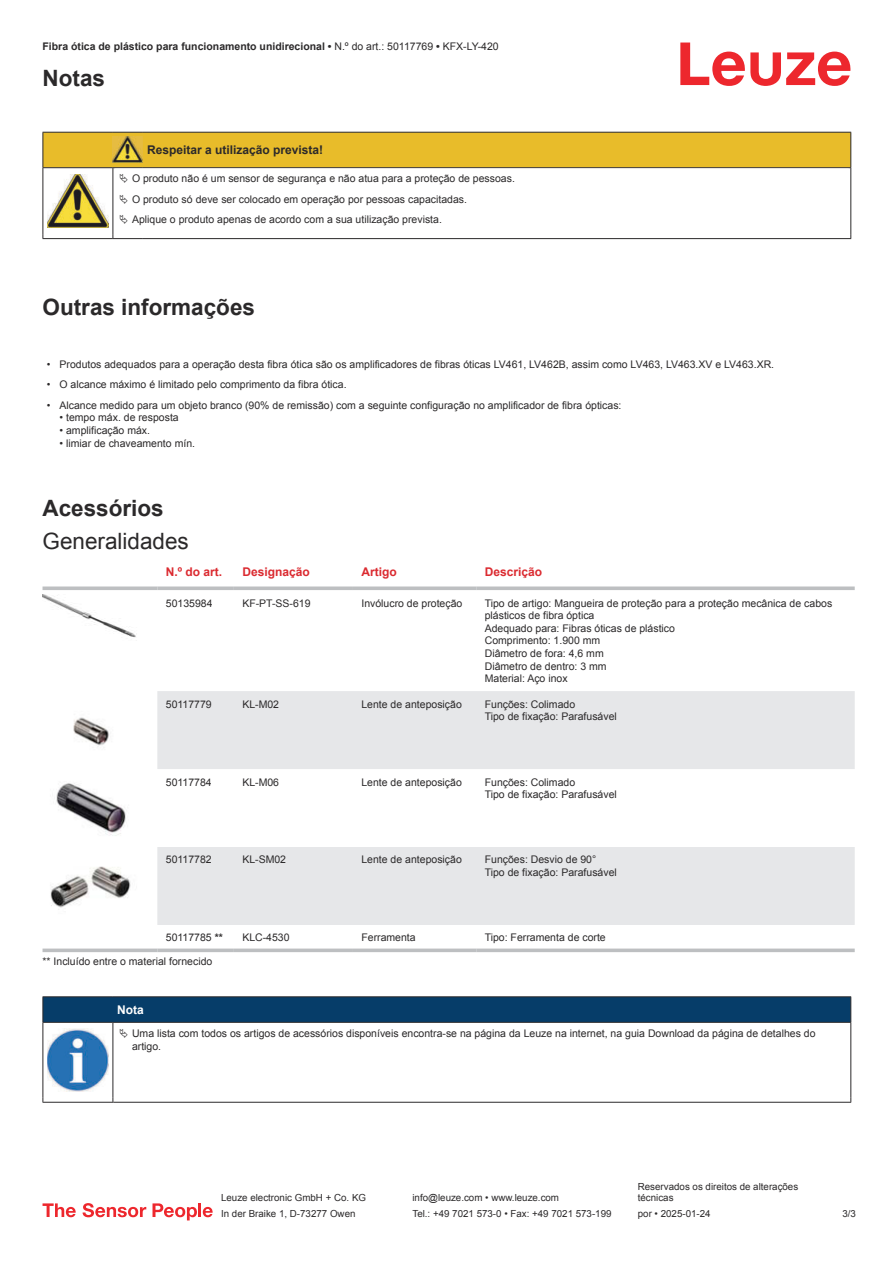
<style>
.page{position:relative;width:893px;height:1263px;background:#fff}
.page>*{position:absolute;margin:0;border:0;box-sizing:border-box;transform-origin:0 0}
.t1{font:700 22.5px "Arial";color:#2b292a}
.t2{font:22.5px "Arial";color:#2b292a}
.t3{font:700 12px "Arial";color:#db2a30}
.t4{font:700 12px "Arial";color:#2b292a}
.t5{font:700 12px "Arial";color:#fff}
.t6{font:10.5px/12.6px "Arial";color:#2b292a}
.t7{font:700 10.5px "Arial";color:#2b292a}
.t8{font:9.75px/11.7px "Arial";color:#2b292a}
.s1{font-weight:400}
.s2{font-weight:700}
</style>
<div class="page">
<svg style="left:680px;top:43px;width:170px;height:43px"></svg>
<svg style="left:157px;top:691px;width:698px;height:234px;fill:#e6e7e9"></svg>
<svg style="left:43px;top:586px;width:114px;height:4px"></svg>
<svg style="left:157px;top:586px;width:77px;height:4px"></svg>
<svg style="left:234px;top:586px;width:119px;height:4px"></svg>
<svg style="left:353px;top:586px;width:123px;height:4px"></svg>
<svg style="left:476px;top:586px;width:379px;height:4px;background:#c5c7c8"></svg>
<svg style="left:43px;top:948px;width:114px;height:4px"></svg>
<svg style="left:157px;top:948px;width:77px;height:4px"></svg>
<svg style="left:234px;top:948px;width:119px;height:4px"></svg>
<svg style="left:353px;top:948px;width:123px;height:4px"></svg>
<svg style="left:476px;top:948px;width:379px;height:4px;background:#c6c8c9"></svg>
<img style="left:43px;top:594px;width:93px;height:44px">
<img style="left:73px;top:717px;width:36px;height:30px">
<img style="left:56px;top:783px;width:70px;height:53px">
<img style="left:50px;top:866px;width:81px;height:44px">
<svg style="left:44px;top:1023px;width:806px;height:79px"></svg>
<hr style="left:43px;top:996px;width:70px;height:1px;background:#2b292a">
<hr style="left:43px;top:1022px;width:70px;height:1px;background:#2b292a">
<hr style="left:113px;top:996px;width:738px;height:1px;background:#2b292a">
<svg style="left:43px;top:997px;width:808px;height:25px;background:#063c67"></svg>
<hr style="left:113px;top:1022px;width:738px;height:1px;background:#2b292a">
<hr style="left:43px;top:1023px;width:1px;height:75px;background:#2b292a">
<hr style="left:113px;top:1023px;width:1px;height:75px;background:#2b292a">
<hr style="left:850px;top:1023px;width:1px;height:75px;background:#2b292a">
<hr style="left:43px;top:1102px;width:70px;height:1px;background:#2b292a">
<hr style="left:113px;top:1102px;width:738px;height:1px;background:#2b292a">
<img style="left:47px;top:1029px;width:61px;height:62px">
<div style="left:115px;top:1023px;width:734px;height:33px;background:#fff"></div>
<svg style="left:43px;top:1203px;width:33px;height:14px"></svg>
<svg style="left:83px;top:1203px;width:63px;height:14px"></svg>
<svg style="left:153px;top:1203px;width:44px;height:17px"></svg>
<hr style="left:198px;top:1203px;width:3px;height:14px;background:#ed272d">
<svg style="left:203px;top:1207px;width:10px;height:10px"></svg>
<hr style="left:43px;top:238px;width:70px;height:1px;background:#2b292a">
<hr style="left:113px;top:238px;width:30px;height:1px;background:#2b292a">
<hr style="left:143px;top:238px;width:708px;height:1px;background:#2b292a">
<svg style="left:43px;top:132px;width:808px;height:106px"></svg>
<p class="t7" style="left:43px;top:43px;width:458px">Fibra ótica de plástico para funcionamento unidirecional • <span class="s1">N.º do art.: 50117769</span> • <span class="s1">KFX-LY-420</span></p>
<h1 class="t1" style="left:43px;top:70px;width:64px">Notas</h1>
<p class="t4" style="left:147px;top:145px;width:178px">Respeitar a utilização prevista!</p>
<p class="t6" style="left:132px;top:170px;width:384px;line-height:20.2px">O produto não é um sensor de segurança e não atua para a proteção de pessoas.<br>O produto só deve ser colocado em operação por pessoas capacitadas.<br>Aplique o produto apenas de acordo com a sua utilização prevista.</p>
<h1 class="t1" style="left:43px;top:299px;width:214px">Outras informações</h1>
<p class="t6" style="left:47px;top:359px;width:729px">• Produtos adequados para a operação desta fibra ótica são os amplificadores de fibras óticas LV461, LV462B, assim como LV463, LV463.XV e LV463.XR.</p>
<p class="t6" style="left:47px;top:379px;width:301px">• O alcance máximo é limitado pelo comprimento da fibra ótica.</p>
<p class="t6" style="left:47px;top:400px;width:576px">• Alcance medido para um objeto branco (90% de remissão) com a seguinte configuração no amplificador de fibra ópticas:</p>
<p class="t6" style="left:60px;top:412px;width:121px">• tempo máx. de resposta</p>
<p class="t6" style="left:60px;top:425px;width:92px">• amplificação máx.</p>
<p class="t6" style="left:60px;top:437px;width:137px">• limiar de chaveamento mín.</p>
<h1 class="t1" style="left:43px;top:499px;width:123px">Acessórios</h1>
<h1 class="t2" style="left:43px;top:533px;width:148px">Generalidades</h1>
<p class="t3" style="left:166px;top:567px;width:58px">N.º do art.</p>
<p class="t3" style="left:242px;top:567px;width:69px">Designação</p>
<p class="t3" style="left:361px;top:567px;width:37px">Artigo</p>
<p class="t3" style="left:485px;top:567px;width:59px">Descrição</p>
<p class="t6" style="left:166px;top:597px;width:48px">50135984</p>
<p class="t6" style="left:242px;top:597px;width:70px">KF-PT-SS-619</p>
<p class="t6" style="left:361px;top:597px;width:102px">Invólucro de proteção</p>
<p class="t6" style="left:485px;top:597px;width:349px">Tipo de artigo: Mangueira de proteção para a proteção mecânica de cabos plásticos de fibra óptica<br>Adequado para: Fibras óticas de plástico<br>Comprimento: 1.900 mm<br>Diâmetro de fora: 4,6 mm<br>Diâmetro de dentro: 3 mm<br>Material: Aço inox</p>
<p class="t6" style="left:166px;top:698px;width:47px">50117779</p>
<p class="t6" style="left:242px;top:698px;width:38px">KL-M02</p>
<p class="t6" style="left:361px;top:698px;width:102px">Lente de anteposição</p>
<p class="t6" style="left:485px;top:698px;width:134px">Funções: Colimado<br>Tipo de fixação: Parafusável</p>
<p class="t6" style="left:166px;top:776px;width:47px">50117784</p>
<p class="t6" style="left:242px;top:776px;width:38px">KL-M06</p>
<p class="t6" style="left:361px;top:776px;width:102px">Lente de anteposição</p>
<p class="t6" style="left:485px;top:776px;width:134px">Funções: Colimado<br>Tipo de fixação: Parafusável</p>
<p class="t6" style="left:166px;top:854px;width:47px">50117782</p>
<p class="t6" style="left:242px;top:854px;width:45px">KL-SM02</p>
<p class="t6" style="left:361px;top:854px;width:102px">Lente de anteposição</p>
<p class="t6" style="left:485px;top:854px;width:134px">Funções: Desvio de 90°<br>Tipo de fixação: Parafusável</p>
<p class="t6" style="left:166px;top:932px;width:59px">50117785 <span class="s2">**</span></p>
<p class="t6" style="left:242px;top:932px;width:49px">KLC-4530</p>
<p class="t6" style="left:361px;top:932px;width:56px">Ferramenta</p>
<p class="t6" style="left:485px;top:932px;width:122px">Tipo: Ferramenta de corte</p>
<p class="t6" style="left:43px;top:955px;width:171px">** Incluído entre o material fornecido</p>
<p class="t5" style="left:117px;top:1005px;width:28px">Nota</p>
<p class="t6" style="left:132px;top:1028px;width:685px">Uma lista com todos os artigos de acessórios disponíveis encontra-se na página da Leuze na internet, na guia Download da página de detalhes do artigo.</p>
<p class="t8" style="left:221px;top:1193px;width:146px">Leuze electronic GmbH + Co. KG</p>
<p class="t8" style="left:412px;top:1193px;width:148px">info@leuze.com • www.leuze.com</p>
<p class="t8" style="left:638px;top:1181px;width:162px">Reservados os direitos de alterações técnicas</p>
<p class="t8" style="left:221px;top:1209px;width:136px">In der Braike 1, D-73277 Owen</p>
<p class="t8" style="left:412px;top:1209px;width:201px">Tel.: +49 7021 573-0 • Fax: +49 7021 573-199</p>
<p class="t8" style="left:638px;top:1209px;width:74px">por • 2025-01-24</p>
<p class="t8" style="left:842px;top:1209px;width:15px">3 /3</p>
</div>
